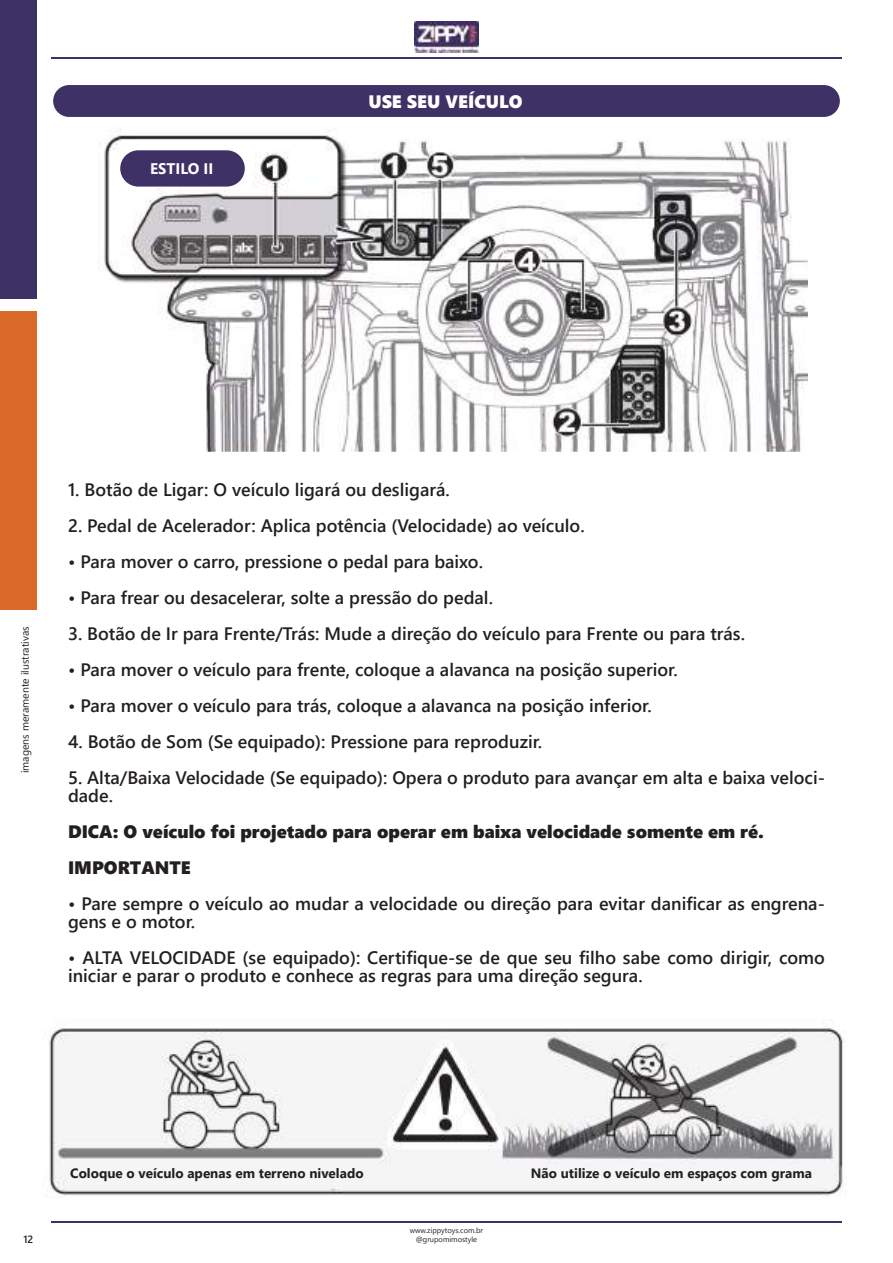
<style>
.page{position:relative;width:893px;height:1263px;background:#fff}
.page>*{position:absolute;margin:0;border:0;box-sizing:border-box;transform-origin:0 0}
.t1{font:600 18px/18px "Segoe UI";color:#241f1f}
.t2{font:18px/36px "Segoe UI Black";color:#241f1f}
.t3{font:18px "Segoe UI Black";color:#fff}
.t4{font:700 15.3px "Segoe UI";color:#fff}
.t5{font:700 13.5px "Segoe UI";color:#241f1f}
.t6{font:10.5px "Segoe UI";color:#241f1f}
.t7{font:600 10.5px "Segoe UI";color:#241f1f}
.t8{font:7.5px/9px "Segoe UI";color:#241f1f;text-align:center}
</style>
<div class="page">
<div style="left:53px;top:85px;width:787px;height:32px;background:#3d3166;border-radius:16px"></div>
<img style="left:49px;top:1028px;width:797px;height:168px">
<img style="left:99px;top:128px;width:709px;height:324px">
<div style="left:120px;top:150px;width:125px;height:37px;background:#3d3166;border-radius:18px"></div>
<img style="left:414px;top:21px;width:65px;height:31px">
<hr style="left:51px;top:57px;width:791px;height:1px;background:#3d3166">
<div style="left:0;top:0;width:36px;height:299px;background:#3d3166"></div>
<div style="left:0;top:311px;width:36px;height:299px;background:#da6a29"></div>
<hr style="left:51px;top:1221px;width:791px;height:2px;background:#3d3166">
<p class="t4" style="left:150px;top:158px;width:65px">ESTILO II</p>
<p class="t3" style="left:368px;top:88px;width:156px">USE SEU VEÍCULO</p>
<p class="t6" style="left:18px;top:773px;width:148px;rotate:-90deg">imagens meramente ilustrativas</p>
<p class="t1" style="left:68px;top:480px;width:383px">1. Botão de Ligar: O veículo ligará ou desligará.</p>
<p class="t1" style="left:68px;top:516px;width:518px">2. Pedal de Acelerador: Aplica potência (Velocidade) ao veículo.</p>
<p class="t1" style="left:68px;top:552px;width:416px">• Para mover o carro, pressione o pedal para baixo.</p>
<p class="t1" style="left:68px;top:588px;width:426px">• Para frear ou desacelerar, solte a pressão do pedal.</p>
<p class="t1" style="left:68px;top:624px;width:678px">3. Botão de Ir para Frente/Trás: Mude a direção do veículo para Frente ou para trás.</p>
<p class="t1" style="left:68px;top:660px;width:611px">• Para mover o veículo para frente, coloque a alavanca na posição superior.</p>
<p class="t1" style="left:68px;top:696px;width:585px">• Para mover o veículo para trás, coloque a alavanca na posição inferior.</p>
<p class="t1" style="left:68px;top:732px;width:476px">4. Botão de Som (Se equipado): Pressione para reproduzir.</p>
<p class="t1" style="left:68px;top:768px;width:758px">5. Alta/Baixa Velocidade (Se equipado): Opera o produto para avançar em alta e baixa veloci&shy;dade.</p>
<p class="t2" style="left:68px;top:812px;width:697px">DICA: O veículo foi projetado para operar em baixa velocidade somente em ré.<br>IMPORTANTE</p>
<p class="t1" style="left:68px;top:894px;width:758px">• Pare sempre o veículo ao mudar a velocidade ou direção para evitar danificar as engrena&shy;gens e o motor.</p>
<p class="t1" style="left:68px;top:948px;width:758px">• ALTA VELOCIDADE (se equipado): Certifique-se de que seu filho sabe como dirigir, como iniciar e parar o produto e conhece as regras para uma direção segura.</p>
<p class="t5" style="left:70px;top:1163px;width:295px">Coloque o veículo apenas em terreno nivelado</p>
<p class="t5" style="left:531px;top:1163px;width:283px">Não utilize o veículo em espaços com grama</p>
<p class="t7" style="left:23px;top:1231px;width:12px">12</p>
<p class="t8" style="left:410px;top:1226px;width:75px">www.zippytoys.com.br @grupomimostyle</p>
</div>
